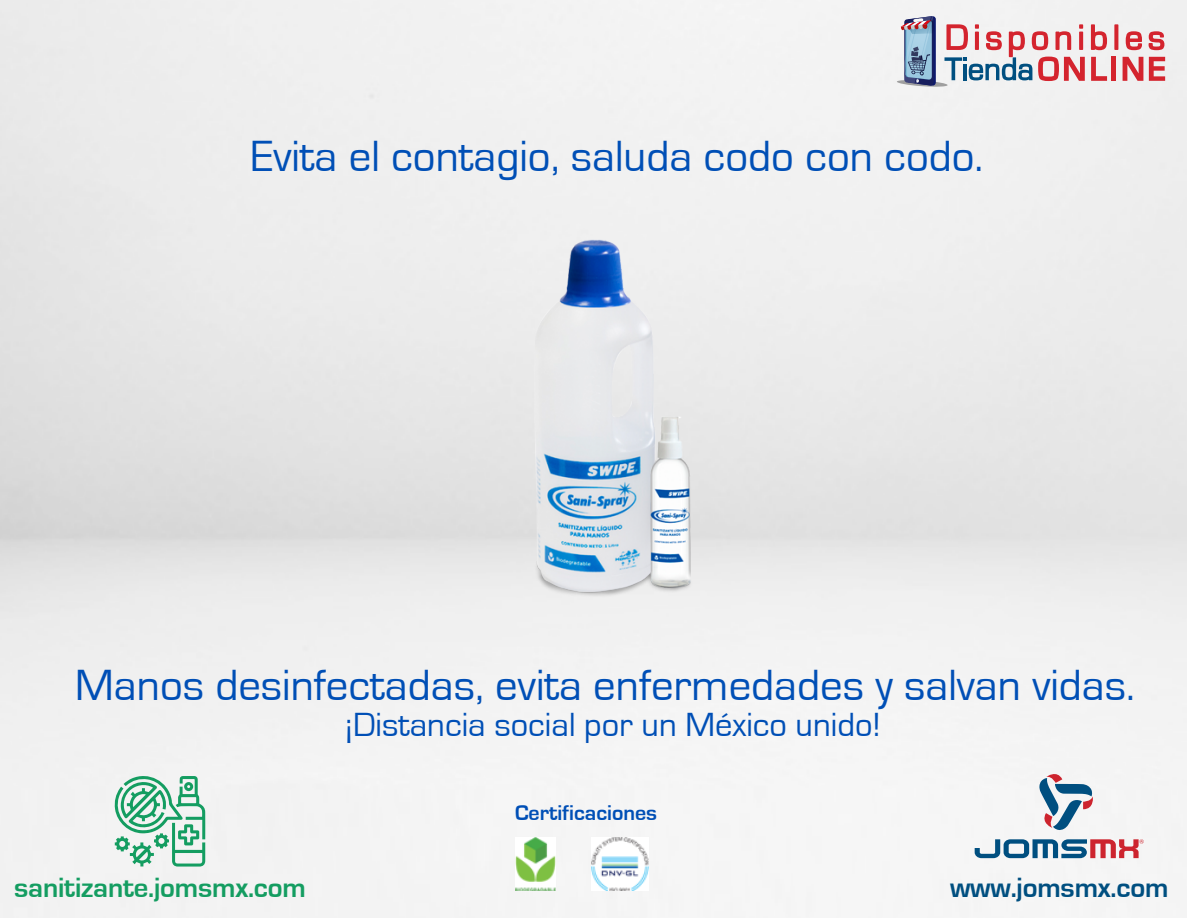
<style>
.page{position:relative;width:1188px;height:918px;background:#fff}
.page>*{position:absolute;margin:0;border:0;box-sizing:border-box;transform-origin:0 0}
.t1{font:45px "Eurostile";color:#004fb6}
.t2{font:34.5px "Eurostile";color:#004fb6}
.t3{font:700 28.65px "Eurostile";letter-spacing:-.005em;color:#149d61}
.t4{font:700 28.65px "Eurostile";letter-spacing:-.005em;color:#004f80}
.t5{font:700 22.05px "Eurostile";color:#004fb6}
</style>
<div class="page">
<img style="left:0;top:0;width:1186px;height:918px">
<img style="left:353px;top:153px;width:519px;height:519px">
<img style="left:515px;top:838px;width:40px;height:52px">
<img style="left:592px;top:837px;width:57px;height:54px">
<svg style="left:1091px;top:57px;width:16px;height:24px"></svg>
<div style="left:1111px;top:57px;width:5px;height:24px;background:#d4242e"></div>
<svg style="left:1123px;top:57px;width:20px;height:24px"></svg>
<svg style="left:1149px;top:57px;width:16px;height:24px"></svg>
<svg style="left:1091px;top:24px;width:16px;height:26px"></svg>
<svg style="left:1114px;top:24px;width:4px;height:26px"></svg>
<svg style="left:1126px;top:31px;width:16px;height:19px"></svg>
<svg style="left:1149px;top:31px;width:15px;height:19px"></svg>
<svg style="left:897px;top:16px;width:188px;height:71px"></svg>
<svg style="left:114px;top:771px;width:91px;height:96px"></svg>
<svg style="left:975px;top:839px;width:169px;height:19px"></svg>
<svg style="left:1039px;top:769px;width:56px;height:61px"></svg>
<p class="t1" style="left:251px;top:132px;width:734px">Evita el contagio, saluda codo con codo.</p>
<p class="t1" style="left:75px;top:661px;width:1061px">Manos desinfectadas, evita enfermedades y salvan vidas.</p>
<p class="t2" style="left:345px;top:706px;width:537px">¡Distancia social por un México unido!</p>
<p class="t5" style="left:515px;top:801px;width:144px">Certificaciones</p>
<p class="t3" style="left:14px;top:872px;width:293px">sanitizante.jomsmx.com</p>
<p class="t4" style="left:950px;top:872px;width:220px">www.jomsmx.com</p>
</div>
